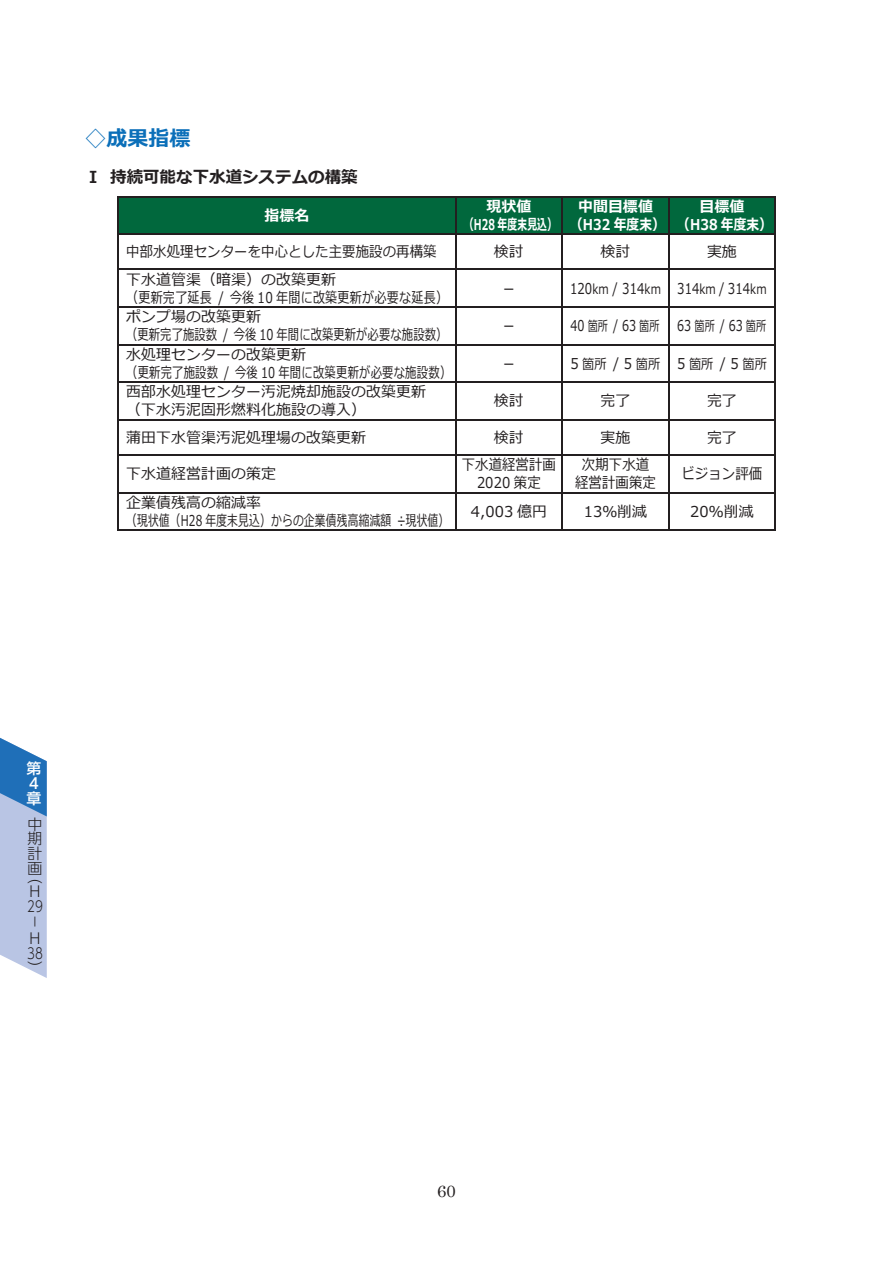
<style>
.page{position:relative;width:893px;height:1263px;background:#fff}
.page>*{position:absolute;margin:0;border:0;box-sizing:border-box;transform-origin:0 0}
.t1{font:700 21px "Meiryo";color:#0b6fb9}
.t2{font:700 16.5px "Meiryo";letter-spacing:.005em;color:#231f20}
.t3{font:16.5px "Century";color:#231f20}
.t4{font:15px/18px "Meiryo";letter-spacing:.01em;color:#231f20}
.t5{font:15px/18px "Meiryo";letter-spacing:.01em;color:#231f20;text-align:center;scale:.89 1}
.t6{font:700 15px/18px "Meiryo";color:#fff;text-align:center}
.t7{font:15px "Meiryo";letter-spacing:.01em;color:#231f20;scale:.79 1}
.t8{font:15px "Meiryo";letter-spacing:.01em;color:#231f20;scale:.76 1}
.t9{font:300 14.85px/15.1px "UD Shin Go Pro";color:#231f20}
.t10{font:500 14.85px/14.9px "UD Shin Go Pro";color:#fff}
.t11{font:13.5px "Meiryo";letter-spacing:.01em;color:#231f20;scale:.91 1}
.s1{font-size:13.5px}
.s2{font-size:15px}
</style>
<div class="page">
<svg style="left:0;top:738px;width:47px;height:240px;background:#9cb6dc"></svg>
<div style="left:119px;top:197px;width:336px;height:36px;background:#01683d"></div>
<div style="left:457px;top:197px;width:104px;height:36px;background:#01683d"></div>
<div style="left:563px;top:197px;width:105px;height:36px;background:#01683d"></div>
<div style="left:670px;top:197px;width:104px;height:36px;background:#01683d"></div>
<hr style="left:117px;top:196px;width:658px;height:1px;background:#231f20">
<hr style="left:117px;top:197px;width:2px;height:36px;background:#231f20">
<hr style="left:455px;top:197px;width:1px;height:36px;background:#231f20">
<hr style="left:561px;top:197px;width:2px;height:36px;background:#231f20">
<hr style="left:668px;top:197px;width:2px;height:36px;background:#231f20">
<hr style="left:774px;top:197px;width:1px;height:36px;background:#231f20">
<hr style="left:117px;top:233px;width:658px;height:2px;background:#231f20">
<hr style="left:117px;top:235px;width:2px;height:34px;background:#231f20">
<hr style="left:455px;top:235px;width:1px;height:34px;background:#231f20">
<hr style="left:561px;top:235px;width:2px;height:34px;background:#231f20">
<hr style="left:668px;top:235px;width:2px;height:34px;background:#231f20">
<hr style="left:774px;top:235px;width:1px;height:34px;background:#231f20">
<hr style="left:117px;top:269px;width:658px;height:1px;background:#231f20">
<hr style="left:117px;top:270px;width:2px;height:36px;background:#231f20">
<hr style="left:455px;top:270px;width:1px;height:36px;background:#231f20">
<hr style="left:561px;top:270px;width:2px;height:36px;background:#231f20">
<hr style="left:668px;top:270px;width:2px;height:36px;background:#231f20">
<hr style="left:774px;top:270px;width:1px;height:36px;background:#231f20">
<hr style="left:117px;top:306px;width:658px;height:2px;background:#231f20">
<hr style="left:117px;top:308px;width:2px;height:36px;background:#231f20">
<hr style="left:455px;top:308px;width:1px;height:36px;background:#231f20">
<hr style="left:561px;top:308px;width:2px;height:36px;background:#231f20">
<hr style="left:668px;top:308px;width:2px;height:36px;background:#231f20">
<hr style="left:774px;top:308px;width:1px;height:36px;background:#231f20">
<hr style="left:117px;top:344px;width:658px;height:1px;background:#231f20">
<hr style="left:117px;top:345px;width:2px;height:36px;background:#231f20">
<hr style="left:455px;top:345px;width:1px;height:36px;background:#231f20">
<hr style="left:561px;top:345px;width:2px;height:36px;background:#231f20">
<hr style="left:668px;top:345px;width:2px;height:36px;background:#231f20">
<hr style="left:774px;top:345px;width:1px;height:36px;background:#231f20">
<hr style="left:117px;top:381px;width:658px;height:2px;background:#231f20">
<hr style="left:117px;top:383px;width:2px;height:36px;background:#231f20">
<hr style="left:455px;top:383px;width:1px;height:36px;background:#231f20">
<hr style="left:561px;top:383px;width:2px;height:36px;background:#231f20">
<hr style="left:668px;top:383px;width:2px;height:36px;background:#231f20">
<hr style="left:774px;top:383px;width:1px;height:36px;background:#231f20">
<hr style="left:117px;top:419px;width:658px;height:1px;background:#231f20">
<hr style="left:117px;top:420px;width:2px;height:34px;background:#231f20">
<hr style="left:455px;top:420px;width:1px;height:34px;background:#231f20">
<hr style="left:561px;top:420px;width:2px;height:34px;background:#231f20">
<hr style="left:668px;top:420px;width:2px;height:34px;background:#231f20">
<hr style="left:774px;top:420px;width:1px;height:34px;background:#231f20">
<hr style="left:117px;top:454px;width:658px;height:2px;background:#231f20">
<hr style="left:117px;top:456px;width:2px;height:36px;background:#231f20">
<hr style="left:455px;top:456px;width:1px;height:36px;background:#231f20">
<hr style="left:561px;top:456px;width:2px;height:36px;background:#231f20">
<hr style="left:668px;top:456px;width:2px;height:36px;background:#231f20">
<hr style="left:774px;top:456px;width:1px;height:36px;background:#231f20">
<hr style="left:117px;top:492px;width:658px;height:1px;background:#231f20">
<hr style="left:117px;top:493px;width:2px;height:38px;background:#231f20">
<hr style="left:117px;top:529px;width:338px;height:2px;background:#231f20">
<hr style="left:455px;top:493px;width:1px;height:38px;background:#231f20">
<hr style="left:456px;top:529px;width:105px;height:2px;background:#231f20">
<hr style="left:561px;top:493px;width:2px;height:38px;background:#231f20">
<hr style="left:563px;top:529px;width:105px;height:2px;background:#231f20">
<hr style="left:668px;top:493px;width:2px;height:38px;background:#231f20">
<hr style="left:670px;top:529px;width:104px;height:2px;background:#231f20">
<hr style="left:774px;top:493px;width:1px;height:38px;background:#231f20">
<h1 class="t1" style="left:85px;top:123px;width:107px">◇成果指標</h1>
<p class="t2" style="left:85px;top:165px;width:274px">Ⅰ 持続可能な下⽔道システムの構築</p>
<p class="t6" style="left:264px;top:207px;width:46px">指標名</p>
<p class="t6" style="left:464px;top:198px;width:94px">現状値<br>（H28 年度末⾒込）</p>
<p class="t6" style="left:570px;top:198px;width:96px">中間⽬標値（H32 年度末）</p>
<p class="t6" style="left:677px;top:198px;width:96px">⽬標値<br>（H38 年度末）</p>
<p class="t5" style="left:126px;top:244px;width:350px">中部⽔処理センターを中⼼とした主要施設の再構築</p>
<p class="t4" style="left:494px;top:244px;width:31px">検討</p>
<p class="t4" style="left:601px;top:244px;width:31px">検討</p>
<p class="t4" style="left:707px;top:244px;width:31px">実施</p>
<p class="t4" style="left:126px;top:271px;width:323px">下⽔道管渠（暗渠）の改築更新<br>（更新完了延⻑ / 今後 10 年間に改築更新が必要な延⻑）</p>
<p class="t4" style="left:501px;top:280px;width:16px">－</p>
<p class="t7" style="left:570px;top:278px;width:250px">120<span class="s1">km</span> / 314<span class="s1">km</span> 314<span class="s1">km</span> / 314<span class="s1">km</span></p>
<p class="t4" style="left:126px;top:309px;width:323px">ポンプ場の改築更新<br>（更新完了施設数 / 今後 10 年間に改築更新が必要な施設数）</p>
<p class="t4" style="left:126px;top:346px;width:327px">⽔処理センターの改築更新<br>（更新完了施設数 / 今後 10 年間に改築更新が必要な施設数）</p>
<p class="t4" style="left:501px;top:318px;width:16px">－</p>
<p class="t8" style="left:571px;top:315px;width:259px">40 <span class="s1">箇所</span> / 63 <span class="s1">箇所</span> 63 <span class="s1">箇所</span> / 63 <span class="s1">箇所</span></p>
<p class="t4" style="left:501px;top:355px;width:16px">－</p>
<p class="t11" style="left:571px;top:354px;width:217px"><span class="s2">5</span>箇所 <span class="s2">/ 5</span>箇所 <span class="s2">5</span>箇所 <span class="s2">/ 5</span>箇所</p>
<p class="t4" style="left:126px;top:384px;width:301px">⻄部⽔処理センター汚泥焼却施設の改築更新（下⽔汚泥固形燃料化施設の導⼊）</p>
<p class="t4" style="left:494px;top:393px;width:31px">検討</p>
<p class="t4" style="left:601px;top:393px;width:31px">完了</p>
<p class="t4" style="left:707px;top:393px;width:31px">完了</p>
<p class="t4" style="left:126px;top:429px;width:241px">蒲⽥下⽔管渠汚泥処理場の改築更新</p>
<p class="t4" style="left:494px;top:429px;width:31px">検討</p>
<p class="t4" style="left:601px;top:429px;width:31px">実施</p>
<p class="t4" style="left:707px;top:429px;width:31px">完了</p>
<p class="t4" style="left:126px;top:466px;width:151px">下⽔道経営計画の策定</p>
<p class="t5" style="left:462px;top:457px;width:107px">下⽔道経営計画<br>2020 策定</p>
<p class="t5" style="left:575px;top:457px;width:92px">次期下⽔道経営計画策定</p>
<p class="t5" style="left:681px;top:466px;width:92px">ビジョン評価</p>
<p class="t4" style="left:126px;top:494px;width:325px">企業債残⾼の縮減率<br>（現状値（H28 年度末⾒込）からの企業債残⾼縮減額 ÷現状値）</p>
<p class="t4" style="left:471px;top:503px;width:78px">4,003 億円</p>
<p class="t4" style="left:584px;top:503px;width:65px">13％削減</p>
<p class="t4" style="left:690px;top:503px;width:65px">20％削減</p>
<p class="t10" style="left:27px;top:761px;width:16px">第<br>４章</p>
<p class="t9" style="left:28px;top:816px;width:16px;text-align:justify">中期計画</p>
<p class="t9" style="left:27px;top:868px;width:17px">（<br>H<br>29</p>
<p class="t9" style="left:27px;top:928px;width:14px;rotate:-90deg">－</p>
<p class="t9" style="left:27px;top:930px;width:17px">H<br>38）</p>
<p class="t3" style="left:437px;top:1177px;width:20px">60</p>
</div>
